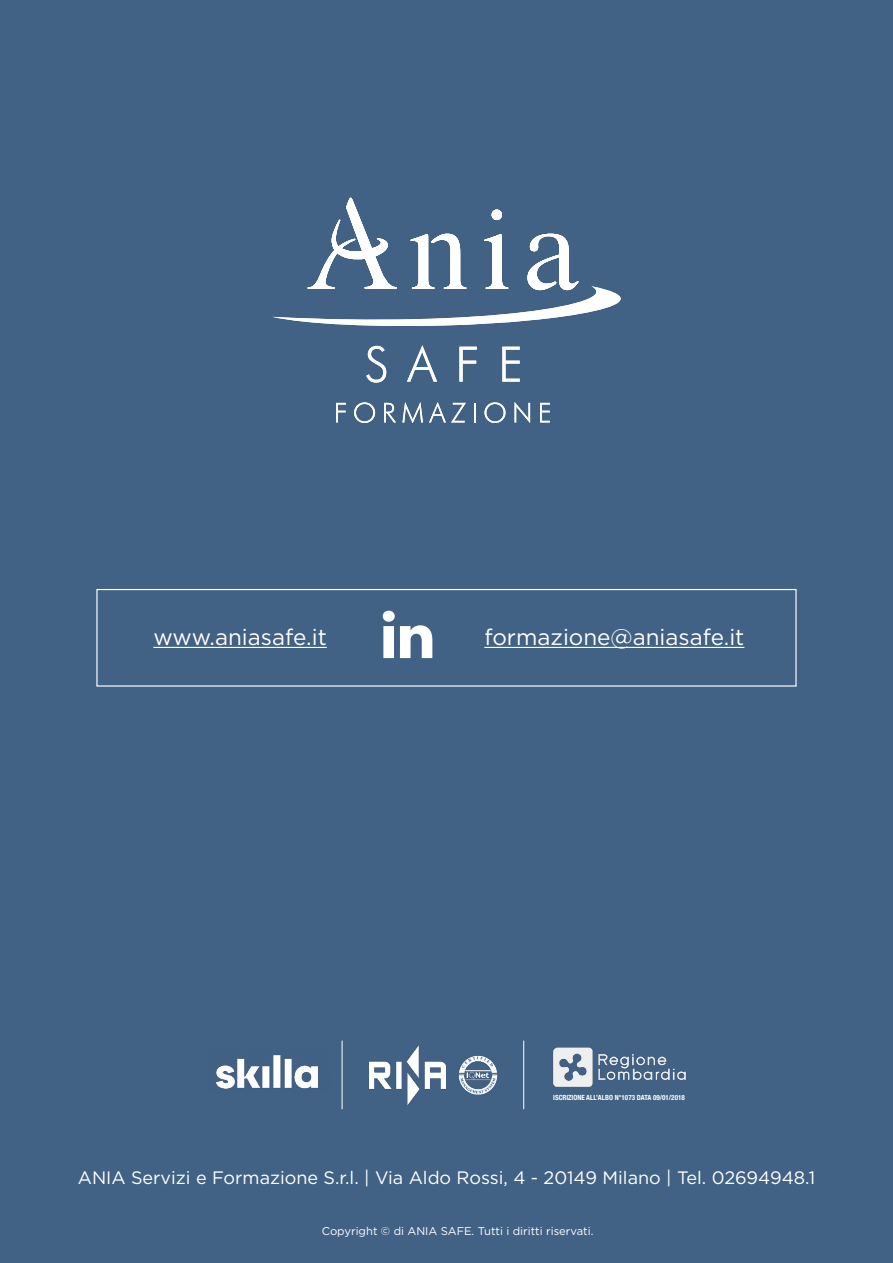
<style>
.page{position:relative;width:893px;height:1263px;background:#416185}
.page>*{position:absolute;margin:0;border:0;box-sizing:border-box;transform-origin:0 0}
.t1{font:22.5px "Gotham";color:#fff}
.t2{font:18px "Gotham";color:#fff}
.t3{font:11.25px "Gotham";color:#fff}
.t4{font:700 condensed 7.05px "Helvetica Neue";color:#fff}
</style>
<div class="page">
<hr style="left:153px;top:647px;width:174px;height:1px;background:#fff">
<hr style="left:484px;top:647px;width:260px;height:1px;background:#fff">
<svg style="left:383px;top:611px;width:49px;height:47px"></svg>
<div style="left:96px;top:589px;width:701px;height:98px;border:1px solid #fff"></div>
<svg style="left:272px;top:198px;width:349px;height:128px"></svg>
<svg style="left:366px;top:346px;width:20px;height:37px"></svg>
<svg style="left:407px;top:345px;width:30px;height:37px"></svg>
<svg style="left:459px;top:347px;width:18px;height:35px"></svg>
<svg style="left:502px;top:347px;width:18px;height:35px"></svg>
<svg style="left:336px;top:403px;width:10px;height:19px"></svg>
<svg style="left:354px;top:402px;width:21px;height:21px"></svg>
<svg style="left:384px;top:403px;width:12px;height:19px"></svg>
<svg style="left:402px;top:402px;width:21px;height:21px"></svg>
<svg style="left:429px;top:402px;width:37px;height:20px"></svg>
<svg style="left:474px;top:403px;width:1px;height:19px"></svg>
<svg style="left:484px;top:402px;width:21px;height:21px"></svg>
<svg style="left:515px;top:402px;width:15px;height:21px"></svg>
<svg style="left:540px;top:403px;width:10px;height:19px"></svg>
<img style="left:553px;top:1047px;width:133px;height:40px">
<hr style="left:523px;top:1040px;width:1px;height:69px;background:#fff">
<img style="left:216px;top:1055px;width:103px;height:34px">
<hr style="left:342px;top:1040px;width:1px;height:69px;background:#fff">
<img style="left:368px;top:1045px;width:130px;height:60px">
<p class="t1" style="left:153px;top:623px;width:175px">www.aniasafe.it</p>
<p class="t1" style="left:484px;top:623px;width:262px">formazione@aniasafe.it</p>
<p class="t4" style="left:553px;top:1092px;width:133px">ISCRIZIONE ALL’ALBO N°1073 DATA 09/01/2018</p>
<p class="t2" style="left:78px;top:1166px;width:739px">ANIA Servizi e Formazione S.r.l. | Via Aldo Rossi, 4 - 20149 Milano | Tel. 02694948.1</p>
<p class="t3" style="left:322px;top:1224px;width:273px">Copyright © di ANIA SAFE. Tutti i diritti riservati.</p>
</div>
